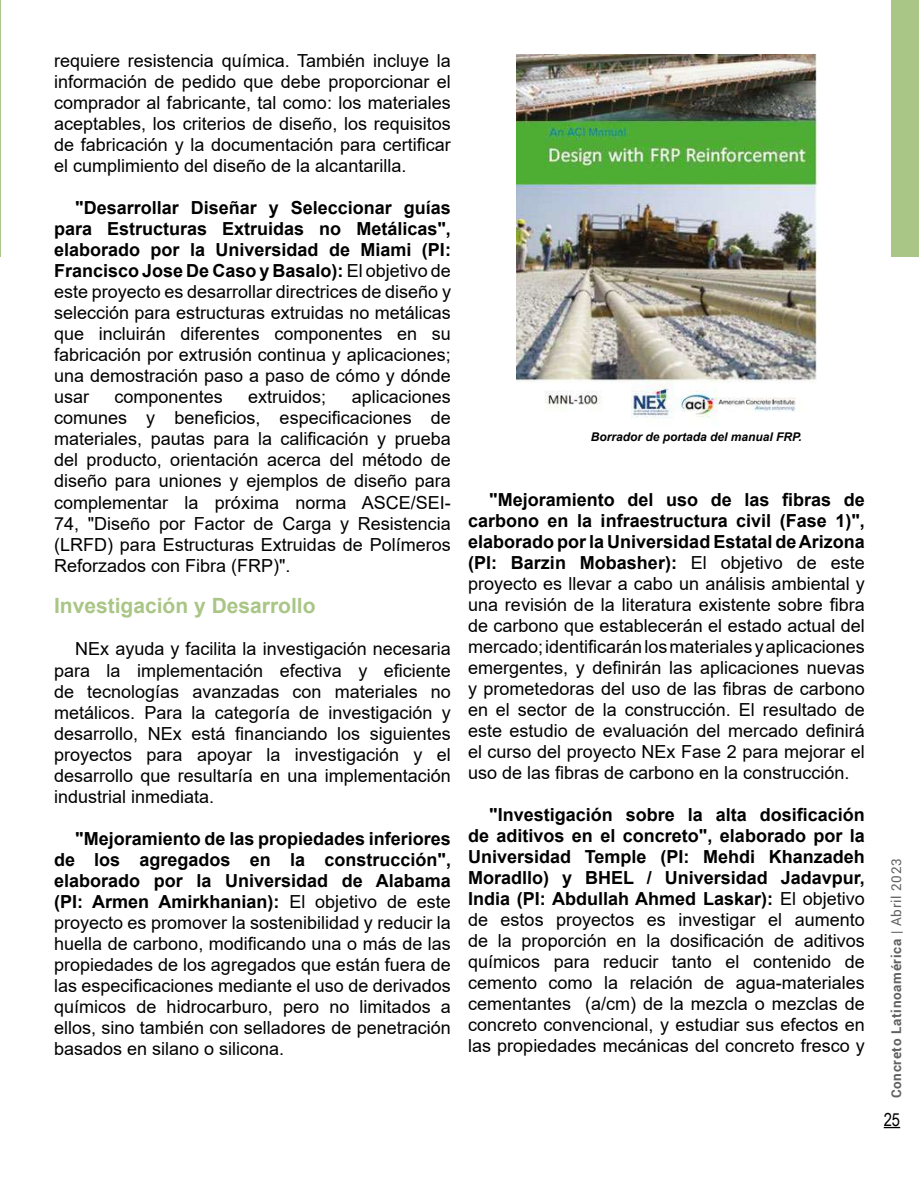
<style>
.page{position:relative;width:919px;height:1187px;background:#fff}
.page>*{position:absolute;margin:0;border:0;box-sizing:border-box;transform-origin:0 0}
.t1{font:700 21px "Arial";color:#a9c686}
.t2{font:18px/21px "Arial";color:#000;text-align:justify}
.t3{font:18px "Arial Narrow";color:#000}
.t4{font:700 13.5px "Roboto";letter-spacing:.05em;color:#616160}
.t5{font:italic 700 12px "Arial";color:#020203}
.s1{font-weight:700}
.s2{font-weight:400}
</style>
<div class="page">
<svg style="left:883px;top:1126px;width:17px;height:2px"></svg>
<hr style="left:0;top:0;width:1px;height:256px;background:#a9c686">
<div style="left:891px;top:0;width:27px;height:256px;background:#a9c686"></div>
<img style="left:517px;top:54px;width:299px;height:364px">
<p class="t2" style="left:54px;top:50px;width:398px">requiere resistencia química. También incluye la información de pedido que debe proporcionar el comprador al fabricante, tal como: los materiales aceptables, los criterios de diseño, los requisitos de fabricación y la documentación para certificar el cumplimiento del diseño de la alcantarilla.</p>
<p class="t2" style="left:54px;top:197px;width:398px;text-indent:21px"><span class="s1">"Desarrollar Diseñar y Seleccionar guías para Estructuras Extruidas no Metálicas", elaborado por la Universidad de Miami (PI:<br>Francisco Jose De Caso y Basalo):</span> El objetivo de este proyecto es desarrollar directrices de diseño y selección para estructuras extruidas no metálicas que incluirán diferentes componentes en su fabricación por extrusión continua y aplicaciones; una demostración paso a paso de cómo y dónde usar</p>
<p class="t2" style="left:54px;top:386px;width:398px;text-indent:298px">aplicaciones comunes y beneficios, especificaciones de materiales, pautas para la calificación y prueba del producto, orientación acerca del método de diseño para uniones y ejemplos de diseño para complementar la próxima norma ASCE/SEI-74, "Diseño por Factor de Carga y Resistencia (LRFD) para Estructuras Extruidas de Polímeros Reforzados con Fibra (FRP)".</p>
<p class="t1" style="left:54px;top:591px;width:263px">Investigación y Desarrollo</p>
<p class="t2" style="left:54px;top:638px;width:398px;text-indent:21px">NEx ayuda y facilita la investigación necesaria para la implementación efectiva y eficiente de tecnologías avanzadas con materiales no metálicos. Para la categoría de investigación y desarrollo, NEx está financiando los siguientes proyectos para apoyar la investigación y el desarrollo que resultaría en una implementación industrial inmediata.</p>
<p class="t2" style="left:54px;top:827px;width:398px;text-indent:21px"><span class="s1">"Mejoramiento de las propiedades inferiores de los agregados en la construcción", elaborado por la Universidad de Alabama (PI: Armen Amirkhanian):</span> El objetivo de este proyecto es promover la sostenibilidad y reducir la huella de carbono, modificando una o más de las propiedades de los agregados que están fuera de las especificaciones mediante el uso de derivados químicos de hidrocarburo, pero no limitados a ellos, sino también con selladores de penetración basados en silano o silicona.</p>
<p class="t2" style="left:115px;top:386px;width:110px">componentes</p>
<p class="t2" style="left:248px;top:386px;width:80px">extruidos;</p>
<p class="t5" style="left:590px;top:428px;width:213px">Borrador de portada del manual FRP.</p>
<p class="t2" style="left:468px;top:488px;width:398px;text-indent:21px"><span class="s1">"Mejoramiento del uso de las fibras de carbono en la infraestructura civil (Fase 1)", elaborado por la Universidad Estatal de Arizona (PI: Barzin Mobasher):</span> El objetivo de este proyecto es llevar a cabo un análisis ambiental y una revisión de la literatura existente sobre fibra de carbono que establecerán el estado actual del mercado; identificarán los materiales y aplicaciones emergentes, y definirán las aplicaciones nuevas y prometedoras del uso de las fibras de carbono en el sector de la construcción. El resultado de este estudio de evaluación del mercado definirá el curso del proyecto NEx Fase 2 para mejorar el uso de las fibras de carbono en la construcción.</p>
<p class="t2" style="left:468px;top:803px;width:398px;text-indent:21px"><span class="s1">"Investigación sobre la alta dosificación de aditivos en el concreto", elaborado por la Universidad Temple (PI: Mehdi Khanzadeh Moradllo) y BHEL / Universidad Jadavpur, India (PI: Abdullah Ahmed Laskar):</span> El objetivo de estos proyectos es investigar el aumento de la proporción en la dosificación de aditivos químicos para reducir tanto el contenido de cemento como la relación de agua-materiales cementantes (a/cm) de la mezcla o mezclas de concreto convencional, y estudiar sus efectos en las propiedades mecánicas del concreto fresco y</p>
<p class="t4" style="left:886px;top:1098px;width:241px;rotate:-90deg">Concreto Latinoamérica <span class="s2">| Abril 2023</span></p>
<p class="t3" style="left:883px;top:1105px;width:18px">25</p>
</div>
